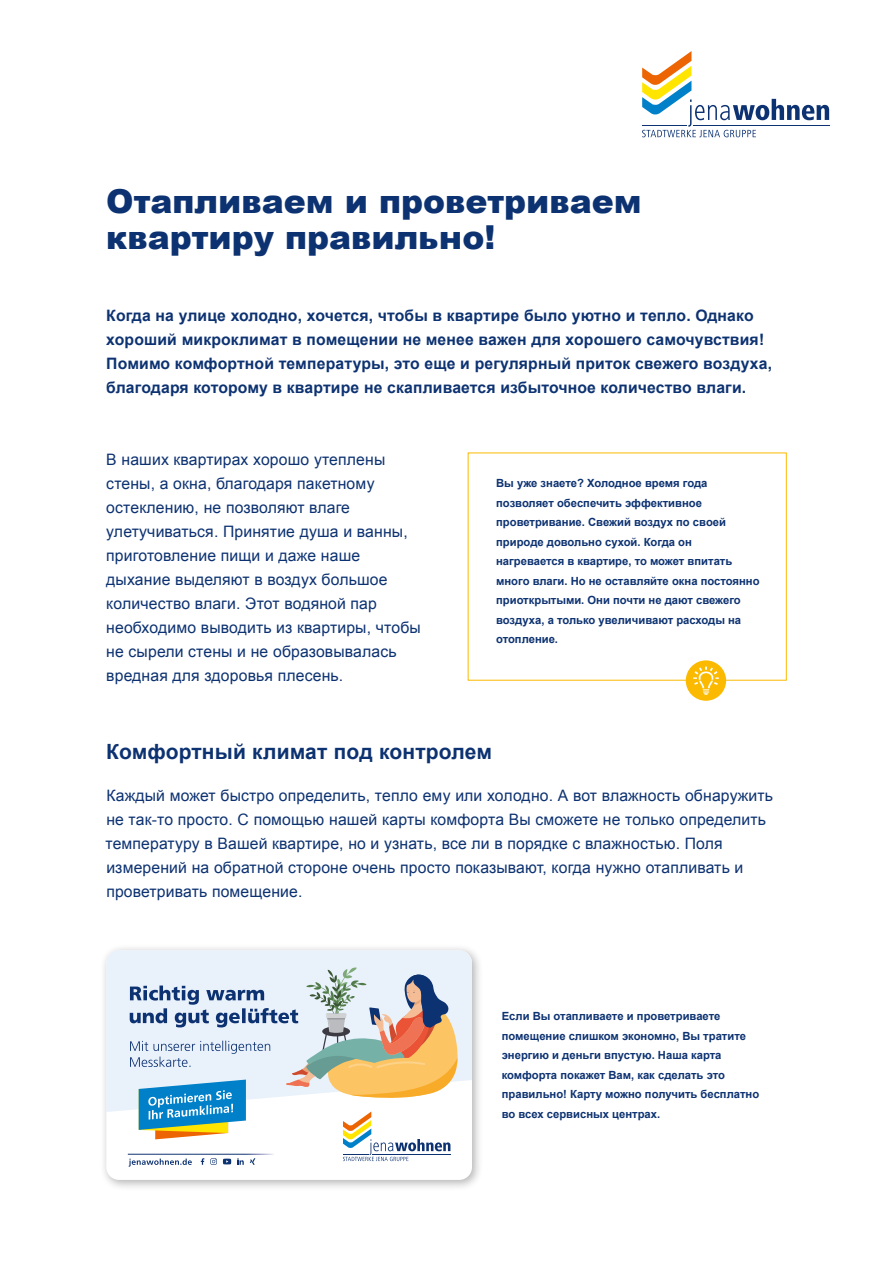
<style>
.page{position:relative;width:893px;height:1263px;background:#fff}
.page>*{position:absolute;margin:0;border:0;box-sizing:border-box;transform-origin:0 0}
.t1{font:900 33px/36px "Arial";color:#0d3271}
.t2{font:700 21px "Arial";letter-spacing:.01em;color:#0d3271}
.t3{font:15.75px/24px "Arial";letter-spacing:.01em;color:#0d3271}
.t4{font:700 15.75px/24px "Arial";letter-spacing:.01em;color:#0d3271}
.t5{font:700 11.25px/19.5px "Arial";color:#0d3271}
</style>
<div class="page">
<svg style="left:642px;top:51px;width:187px;height:86px"></svg>
<svg style="left:682px;top:657px;width:48px;height:47px"></svg>
<img style="left:689px;top:663px;width:34px;height:35px">
<div style="left:678px;top:653px;width:56px;height:55px;border:8px solid #fff;border-radius:50%"></div>
<div style="left:99px;top:943px;width:384px;height:248px;background:#000;opacity:.3"></div>
<div style="left:106px;top:950px;width:366px;height:230px;background:#fff;border-radius:13px"></div>
<div style="left:106px;top:950px;width:366px;height:162px;background:#e9f1fb"></div>
<svg style="left:129px;top:967px;width:329px;height:200px"></svg>
<h1 class="t1" style="left:106px;top:182px;width:537px">Отапливаем и проветриваем квартиру правильно!</h1>
<p class="t4" style="left:106px;top:304px;width:667px">Когда на улице холодно, хочется, чтобы в квартире было уютно и тепло. Однако хороший микроклимат в помещении не менее важен для хорошего самочувствия!<br>Помимо комфортной температуры, это еще и регулярный приток свежего воздуха, благодаря которому в квартире не скапливается избыточное количество влаги.</p>
<p class="t3" style="left:106px;top:447px;width:316px">В наших квартирах хорошо утеплены стены, а окна, благодаря пакетному остеклению, не позволяют влаге улетучиваться. Принятие душа и ванны, приготовление пищи и даже наше дыхание выделяют в воздух большое количество влаги. Этот водяной пар необходимо выводить из квартиры, чтобы не сырели стены и не образовывалась вредная для здоровья плесень.</p>
<p class="t5" style="left:496px;top:474px;width:265px">Вы уже знаете? Холодное время года позволяет обеспечить эффективное проветривание. Свежий воздух по своей природе довольно сухой. Когда он нагревается в квартире, то может впитать много влаги. Но не оставляйте окна постоянно приоткрытыми. Они почти не дают свежего воздуха, а только увеличивают расходы на отопление.</p>
<h2 class="t2" style="left:106px;top:737px;width:387px">Комфортный климат под контролем</h2>
<p class="t3" style="left:105px;top:783px;width:669px">Каждый может быстро определить, тепло ему или холодно. А вот влажность обнаружить не так-то просто. С помощью нашей карты комфорта Вы сможете не только определить температуру в Вашей квартире, но и узнать, все ли в порядке с влажностью. Поля измерений на обратной стороне очень просто показывают, когда нужно отапливать и проветривать помещение.</p>
<p class="t5" style="left:502px;top:1007px;width:259px">Если Вы отапливаете и проветриваете помещение слишком экономно, Вы тратите энергию и деньги впустую. Наша карта комфорта покажет Вам, как сделать это правильно! Карту можно получить бесплатно во всех сервисных центрах.</p>
</div>
